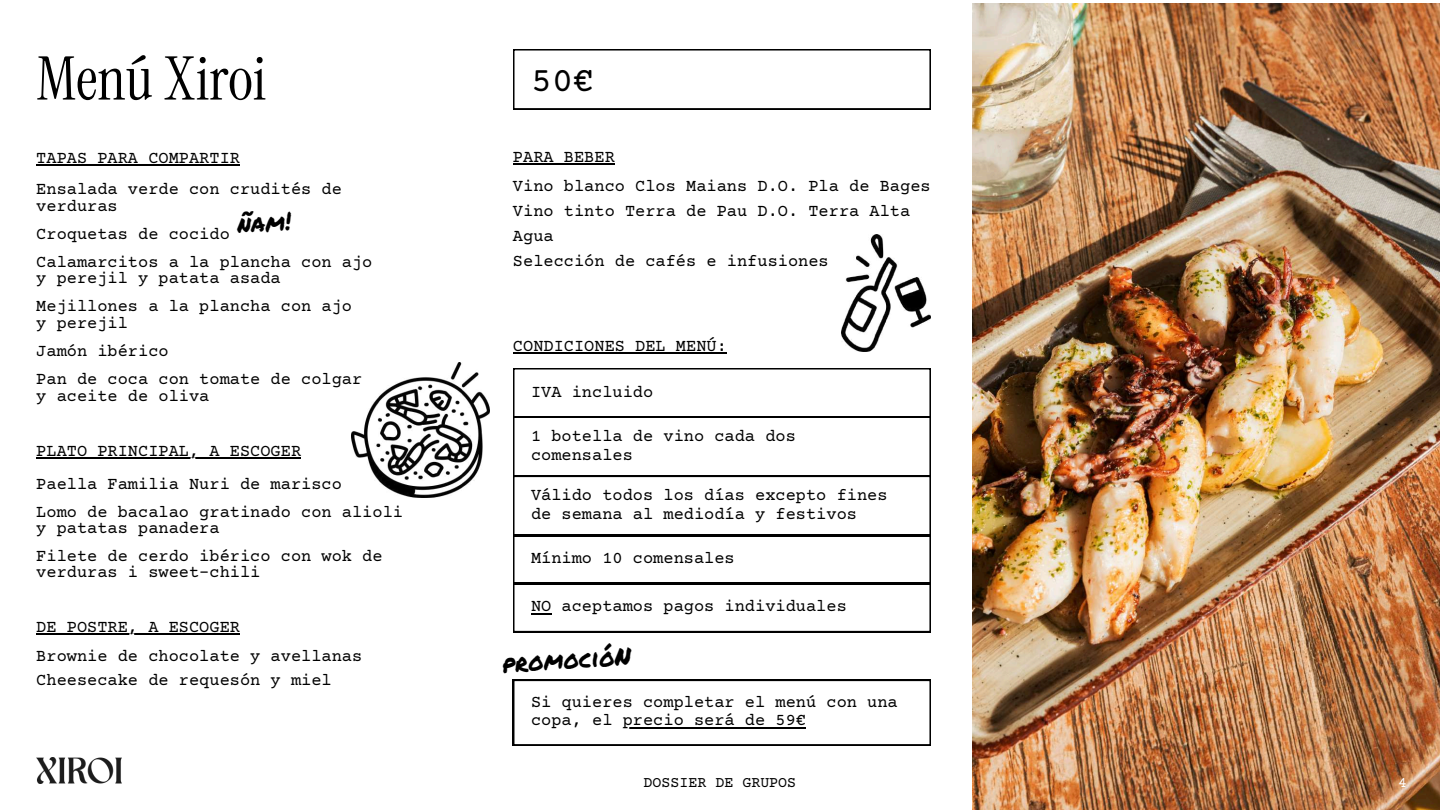
<style>
.page{position:relative;width:1440px;height:810px;background:#fff}
.page>*{position:absolute;margin:0;border:0;box-sizing:border-box;transform-origin:0 0}
.t1{font:60px "Instrument Serif";color:#000}
.t2{font:35px "Courier Prime";color:#000}
.t3{font:24.5px "Permanent Marker";color:#000}
.t4{font:17px/16.5px "Courier Prime";color:#000}
.t5{font:15px "Courier Prime";color:#000}
.t6{font:15px "Courier Prime";color:#fff}
</style>
<div class="page">
<svg style="left:513px;top:680px;width:418px;height:66px"></svg>
<img style="left:36px;top:757px;width:86px;height:27px">
<img style="left:842px;top:235px;width:89px;height:117px">
<img style="left:352px;top:362px;width:138px;height:136px">
<svg style="left:513px;top:49px;width:418px;height:61px"></svg>
<img style="left:972px;top:3px;width:468px;height:807px">
<hr style="left:36px;top:164px;width:204px;height:2px;background:#000">
<hr style="left:513px;top:164px;width:102px;height:1px;background:#000">
<hr style="left:513px;top:352px;width:214px;height:2px;background:#000">
<svg style="left:513px;top:368px;width:418px;height:264px"></svg>
<hr style="left:623px;top:727px;width:183px;height:1px;background:#000">
<hr style="left:36px;top:458px;width:265px;height:1px;background:#000">
<hr style="left:36px;top:634px;width:204px;height:1px;background:#000">
<h1 class="t1" style="left:36px;top:40px;width:231px">Menú Xiroi</h1>
<h2 class="t2" style="left:531px;top:63px;width:64px">50€</h2>
<p class="t4" style="left:36px;top:151px;width:205px">TAPAS PARA COMPARTIR</p>
<p class="t4" style="left:513px;top:144px;width:419px;line-height:29.2px">PARA BEBER<br>Vino blanco Clos Maians D.O. Pla de Bages</p>
<p class="t4" style="left:513px;top:200px;width:399px;line-height:24.8px">Vino tinto Terra de Pau D.O. Terra Alta<br>Agua<br>Selección de cafés e infusiones</p>
<p class="t4" style="left:36px;top:182px;width:307px">Ensalada verde con crudités de verduras</p>
<p class="t4" style="left:36px;top:221px;width:338px;line-height:28.3px">Croquetas de cocido<br>Calamarcitos a la plancha con ajo</p>
<p class="t4" style="left:36px;top:266px;width:317px;line-height:27.6px">y perejil y patata asada<br>Mejillones a la plancha con ajo</p>
<p class="t4" style="left:36px;top:310px;width:328px;line-height:28.2px">y perejil<br>Jamón ibérico<br>Pan de coca con tomate de colgar</p>
<p class="t4" style="left:36px;top:389px;width:175px">y aceite de oliva</p>
<h3 class="t3" style="left:236px;top:206px;width:56px;rotate:-4deg">ñam!</h3>
<p class="t4" style="left:513px;top:339px;width:215px">CONDICIONES DEL MENÚ:</p>
<p class="t4" style="left:531px;top:385px;width:124px">IVA incluido</p>
<p class="t4" style="left:36px;top:436px;width:307px;line-height:32.4px">PLATO PRINCIPAL, A ESCOGER<br>Paella Familia Nuri de marisco</p>
<p class="t4" style="left:36px;top:505px;width:368px">Lomo de bacalao gratinado con alioli y patatas panadera</p>
<p class="t4" style="left:36px;top:549px;width:348px">Filete de cerdo ibérico con wok de verduras i sweet-chili</p>
<p class="t4" style="left:36px;top:614px;width:328px;line-height:29.2px">DE POSTRE, A ESCOGER<br>Brownie de chocolate y avellanas</p>
<p class="t4" style="left:36px;top:673px;width:297px">Cheesecake de requesón y miel</p>
<p class="t4" style="left:531px;top:428px;width:266px;line-height:18.8px">1 botella de vino cada dos comensales</p>
<p class="t4" style="left:531px;top:487px;width:358px;line-height:18.8px">Válido todos los días excepto fines de semana al mediodía y festivos</p>
<p class="t4" style="left:531px;top:551px;width:205px">Mínimo 10 comensales</p>
<p class="t4" style="left:531px;top:599px;width:317px">NO aceptamos pagos individuales</p>
<h3 class="t3" style="left:501px;top:646px;width:131px;rotate:-4deg">promocióN</h3>
<p class="t4" style="left:531px;top:693px;width:368px;line-height:18.8px">Si quieres completar el menú con una copa, el precio será de 59€</p>
<p class="t5" style="left:644px;top:775px;width:154px">DOSSIER DE GRUPOS</p>
<p class="t6" style="left:1398px;top:775px;width:10px">4</p>
</div>
